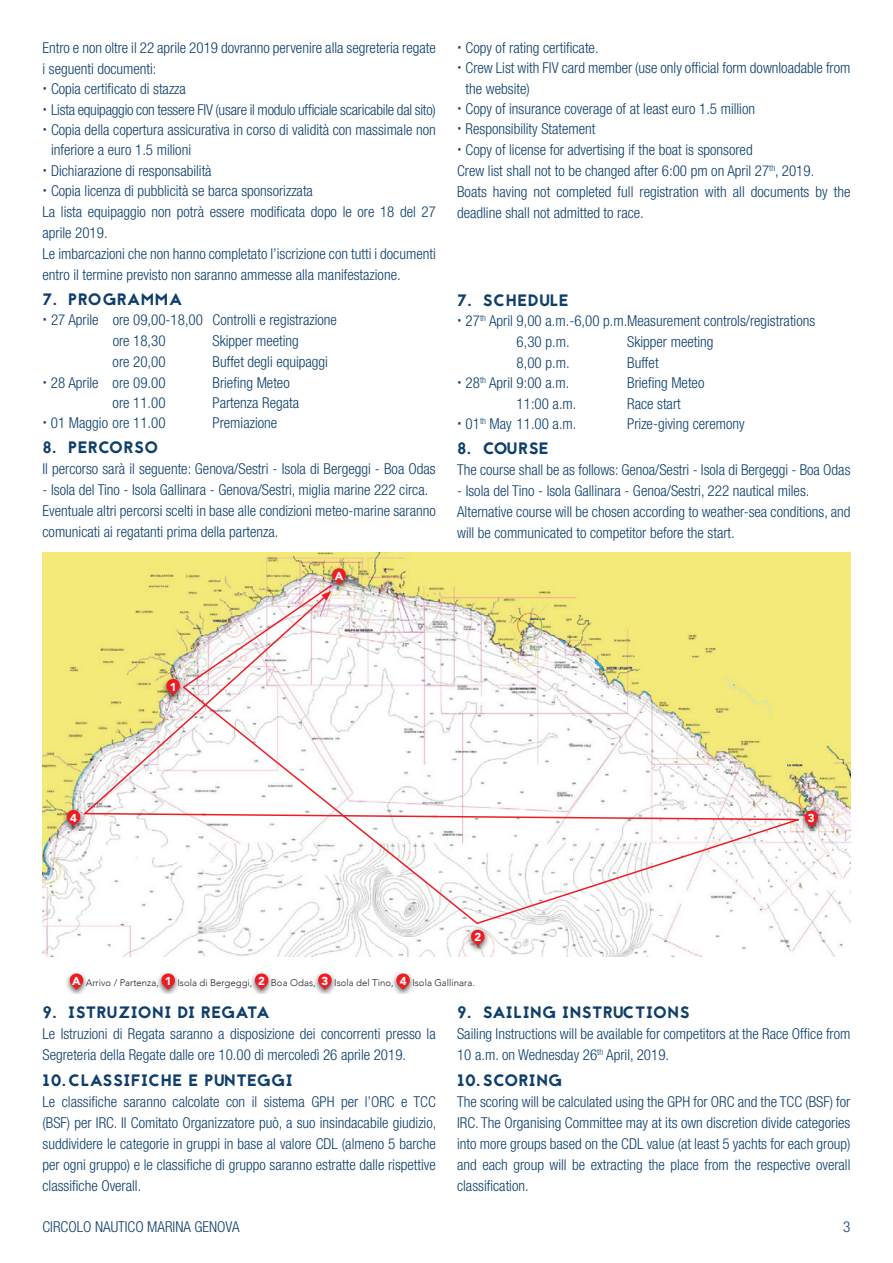
<style>
.page{position:relative;width:893px;height:1263px;background:#fff}
.page>*{position:absolute;margin:0;border:0;box-sizing:border-box;transform-origin:0 0}
.t1{font:16.5px "Jaapokki";letter-spacing:.04em;color:#0e3f6c}
.t2{font:16.5px "Jaapokki";letter-spacing:.02em;color:#0e3f6c}
.t3{font:300 condensed 15px/21px "Helvetica Neue LT Std";color:#0e3f6c}
.t4{font:900 11.55px "Avenir";color:#fff}
.t5{font:300 9.6px "Avenir";color:#231f20}
.s1{font-weight:900;font-size:11.55px;color:#fff}
</style>
<div class="page">
<img style="left:43px;top:552px;width:807px;height:405px">
<div style="left:799px;top:808px;width:25px;height:27px;background:#231f20;opacity:.75"></div>
<svg style="left:808px;top:810px;width:11px;height:17px"></svg>
<div style="left:64px;top:970px;width:25px;height:23px;background:#231f20;opacity:.75"></div>
<svg style="left:69px;top:973px;width:15px;height:17px"></svg>
<div style="left:156px;top:970px;width:25px;height:23px;background:#231f20;opacity:.75"></div>
<svg style="left:161px;top:973px;width:15px;height:17px"></svg>
<div style="left:249px;top:970px;width:25px;height:23px;background:#231f20;opacity:.75"></div>
<svg style="left:254px;top:973px;width:15px;height:17px"></svg>
<div style="left:312px;top:970px;width:25px;height:23px;background:#231f20;opacity:.75"></div>
<svg style="left:317px;top:973px;width:15px;height:17px"></svg>
<div style="left:391px;top:970px;width:25px;height:23px;background:#231f20;opacity:.75"></div>
<svg style="left:396px;top:973px;width:15px;height:17px"></svg>
<div style="left:61px;top:807px;width:25px;height:27px;background:#231f20;opacity:.75"></div>
<svg style="left:66px;top:809px;width:15px;height:17px"></svg>
<div style="left:465px;top:927px;width:25px;height:27px;background:#231f20;opacity:.75"></div>
<svg style="left:470px;top:929px;width:15px;height:17px"></svg>
<div style="left:327px;top:565px;width:24px;height:27px;background:#231f20;opacity:.75"></div>
<svg style="left:332px;top:568px;width:14px;height:15px"></svg>
<svg style="left:81px;top:583px;width:727px;height:342px"></svg>
<svg style="left:321px;top:591px;width:11px;height:10px"></svg>
<p class="t3" style="left:43px;top:40px;width:395px">Entro e non oltre il 22 aprile 2019 dovranno pervenire alla segreteria regate</p>
<p class="t3" style="left:43px;top:61px;width:116px">i seguenti documenti:</p>
<p class="t3" style="left:51px;top:81px;width:136px">Copia certificato di stazza</p>
<p class="t3" style="left:51px;top:101px;width:386px">Lista equipaggio con tessere FIV (usare il modulo ufficiale scaricabile dal sito)</p>
<p class="t3" style="left:51px;top:121px;width:386px">Copia della copertura assicurativa in corso di validità con massimale non</p>
<p class="t3" style="left:51px;top:142px;width:142px">inferiore a euro 1.5 milioni</p>
<p class="t3" style="left:51px;top:162px;width:162px">Dichiarazione di responsabilità</p>
<p class="t3" style="left:51px;top:182px;width:263px">Copia licenza di pubblicità se barca sponsorizzata</p>
<p class="t3" style="left:43px;top:203px;width:395px">La lista equipaggio non potrà essere modificata dopo le ore 18 del 27</p>
<p class="t3" style="left:43px;top:224px;width:67px">aprile 2019.</p>
<p class="t3" style="left:43px;top:245px;width:395px">Le imbarcazioni che non hanno completato l’iscrizione con tutti i documenti</p>
<p class="t3" style="left:43px;top:266px;width:360px">entro il termine previsto non saranno ammesse alla manifestazione.</p>
<p class="t1" style="left:43px;top:290px;width:141px">7. PROGRAMMA</p>
<p class="t3" style="left:113px;top:312px;width:226px;text-indent:-62px">27 Aprile ore 09,00-18,00 Controlli e registrazione ore 18,30</p>
<p class="t3" style="left:213px;top:333px;width:88px">Skipper meeting</p>
<p class="t3" style="left:113px;top:354px;width:54px">ore 20,00</p>
<p class="t3" style="left:213px;top:354px;width:117px">Buffet degli equipaggi</p>
<p class="t3" style="left:51px;top:374px;width:116px">28 Aprile ore 09.00</p>
<p class="t3" style="left:213px;top:374px;width:79px">Briefing Meteo</p>
<p class="t3" style="left:113px;top:394px;width:54px">ore 11.00</p>
<p class="t3" style="left:213px;top:394px;width:88px">Partenza Regata</p>
<p class="t3" style="left:51px;top:414px;width:116px">01 Maggio ore 11.00</p>
<p class="t3" style="left:213px;top:414px;width:66px">Premiazione</p>
<p class="t1" style="left:43px;top:438px;width:117px">8. PERCORSO</p>
<p class="t3" style="left:43px;top:461px;width:395px">Il percorso sarà il seguente: Genova/Sestri - Isola di Bergeggi - Boa Odas</p>
<p class="t3" style="left:43px;top:482px;width:395px">- Isola del Tino - Isola Gallinara - Genova/Sestri, miglia marine 222 circa.<br>Eventuale altri percorsi scelti in base alle condizioni meteo-marine saranno comunicati ai regatanti prima della partenza.</p>
<p class="t4" style="left:335px;top:568px;width:10px">A</p>
<p class="t3" style="left:466px;top:40px;width:134px">Copy of rating certificate.</p>
<p class="t3" style="left:466px;top:60px;width:386px">Crew List with FIV card member (use only official form downloadable from</p>
<p class="t3" style="left:466px;top:80px;width:66px">the website)</p>
<p class="t3" style="left:466px;top:100px;width:291px">Copy of insurance coverage of at least euro 1.5 million</p>
<p class="t3" style="left:466px;top:121px;width:131px">Responsibility Statement</p>
<p class="t3" style="left:466px;top:142px;width:288px">Copy of license for advertising if the boat is sponsored</p>
<p class="t3" style="left:457px;top:163px;width:359px">Crew list shall not to be changed after 6:00 pm on April 27<sup>th</sup>, 2019.</p>
<p class="t3" style="left:457px;top:184px;width:395px">Boats having not completed full registration with all documents by the</p>
<p class="t3" style="left:457px;top:205px;width:188px">deadline shall not admitted to race.</p>
<p class="t1" style="left:457px;top:290px;width:113px">7. SCHEDULE</p>
<p class="t3" style="left:517px;top:312px;width:300px;text-indent:-51px">27<sup>th</sup> April 9,00 a.m.-6,00 p.m.Measurement controls/registrations<br>6,30 p.m.</p>
<p class="t3" style="left:627px;top:333px;width:88px">Skipper meeting</p>
<p class="t3" style="left:517px;top:354px;width:54px">8,00 p.m.</p>
<p class="t3" style="left:627px;top:354px;width:33px">Buffet</p>
<p class="t3" style="left:466px;top:375px;width:105px">28<sup>th</sup> April 9:00 a.m.</p>
<p class="t3" style="left:627px;top:375px;width:79px">Briefing Meteo</p>
<p class="t3" style="left:517px;top:395px;width:61px">11:00 a.m.</p>
<p class="t3" style="left:627px;top:395px;width:55px">Race start</p>
<p class="t3" style="left:466px;top:415px;width:112px">01<sup>th</sup> May 11.00 a.m.</p>
<p class="t3" style="left:627px;top:415px;width:119px">Prize-giving ceremony</p>
<p class="t1" style="left:457px;top:439px;width:93px">8. COURSE</p>
<p class="t3" style="left:457px;top:461px;width:395px">The course shall be as follows: Genoa/Sestri - Isola di Bergeggi - Boa Odas</p>
<p class="t3" style="left:457px;top:482px;width:395px">- Isola del Tino - Isola Gallinara - Genoa/Sestri, 222 nautical miles.<br>Alternative course will be chosen according to weather-sea conditions, and will be communicated to competitor before the start.</p>
<p class="t4" style="left:170px;top:679px;width:8px">1</p>
<p class="t4" style="left:70px;top:810px;width:8px">4</p>
<p class="t4" style="left:474px;top:930px;width:8px">2</p>
<p class="t4" style="left:808px;top:811px;width:8px">3</p>
<p class="t5" style="left:72px;top:977px;width:404px"><span class="s1">A</span> Arrivo / Partenza, <span class="s1">1</span> Isola di Bergeggi, <span class="s1">2</span> Boa Odas, <span class="s1">3</span> Isola del Tino, <span class="s1">4</span> Isola Gallinara.</p>
<p class="t2" style="left:43px;top:1003px;width:228px">9. ISTRUZIONI DI REGATA</p>
<p class="t3" style="left:43px;top:1026px;width:395px">Le Istruzioni di Regata saranno a disposizione dei concorrenti presso la<br>Segreteria della Regate dalle ore 10.00 di mercoledì 26 aprile 2019.</p>
<p class="t1" style="left:43px;top:1070px;width:252px">10. CLASSIFICHE E PUNTEGGI</p>
<p class="t3" style="left:43px;top:1093px;width:395px;text-align:justify">Le classifiche saranno calcolate con il sistema GPH per l’ORC e TCC (BSF) per IRC. Il Comitato Organizzatore può, a suo insindacabile giudizio, suddividere le categorie in gruppi in base al valore CDL (almeno 5 barche per ogni gruppo) e le classifiche di gruppo saranno estratte dalle rispettive classifiche Overall.</p>
<p class="t1" style="left:457px;top:1003px;width:234px">9. SAILING INSTRUCTIONS</p>
<p class="t3" style="left:457px;top:1026px;width:395px">Sailing Instructions will be available for competitors at the Race Office from<br>10 a.m. on Wednesday 26<sup>th</sup> April, 2019.</p>
<p class="t1" style="left:457px;top:1070px;width:107px">10.SCORING</p>
<p class="t3" style="left:457px;top:1093px;width:395px;text-align:justify">The scoring will be calculated using the GPH for ORC and the TCC (BSF) for IRC. The Organising Committee may at its own discretion divide categories into more groups based on the CDL value (at least 5 yachts for each group) and each group will be extracting the place from the respective overall classification.</p>
<p class="t3" style="left:43px;top:1218px;width:198px">CIRCOLO NAUTICO MARINA GENOVA</p>
<p class="t3" style="left:843px;top:1218px;width:9px">3</p>
</div>
